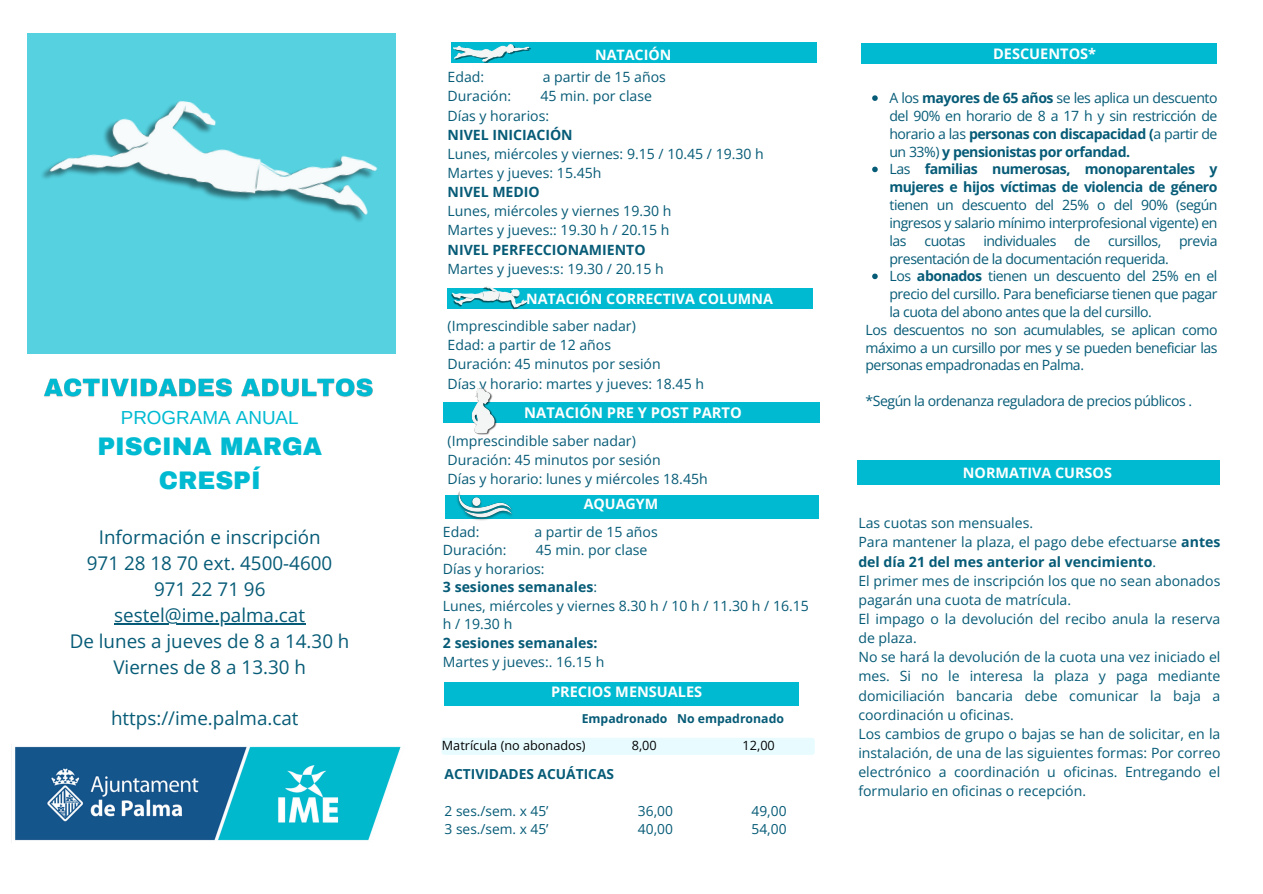
<style>
.page{position:relative;width:1263px;height:894px;background:#fff}
.page>*{position:absolute;margin:0;border:0;box-sizing:border-box;transform-origin:0 0}
.t1{font:900 24.9px/33.8px "Archivo";color:#00bad1;text-align:center}
.t2{font:18.9px/25.8px "Open Sans";color:#065b77;text-align:center}
.t3{font:18.9px "Arimo";color:#00bad1}
.t4{font:700 14.7px "Open Sans";color:#fff}
.t5{font:700 14.55px "Open Sans";color:#fff}
.t6{font:700 14.4px "Open Sans";color:#fff}
.t7{font:700 14.25px "Open Sans";color:#fff}
.t8{font:14.1px/19.2px "Open Sans";color:#065b77}
.t9{font:14.1px "Open Sans";letter-spacing:-.035em;color:#065b77}
.t10{font:13.8px "Open Sans";color:#065b77}
.t11{font:700 13.8px "Open Sans";color:#065b77}
.t12{font:12.75px "Open Sans";color:#000}
.t13{font:700 12.3px "Open Sans";color:#065b77}
.s1{font-weight:700}
</style>
<div class="page">
<img style="left:15px;top:746px;width:386px;height:95px">
<div style="left:27px;top:34px;width:368px;height:320px;background:#55d1e0"></div>
<div style="left:862px;top:43px;width:355px;height:21px;background:#00bad1"></div>
<div style="left:452px;top:43px;width:365px;height:20px;background:#00bad1"></div>
<div style="left:858px;top:460px;width:362px;height:24px;background:#00bad1"></div>
<div style="left:444px;top:682px;width:354px;height:23px;background:#00bad1"></div>
<img style="left:42px;top:80px;width:354px;height:153px">
<div style="left:448px;top:288px;width:365px;height:20px;background:#00bad1"></div>
<div style="left:445px;top:495px;width:374px;height:23px;background:#00bad1"></div>
<img style="left:44px;top:378px;width:329px;height:19px">
<img style="left:453px;top:44px;width:78px;height:18px">
<hr style="left:114px;top:623px;width:191px;height:1px;background:#065b77">
<div style="left:441px;top:737px;width:374px;height:17px;background:#e8fcff;border-radius:3px"></div>
<img style="left:452px;top:491px;width:66px;height:30px">
<img style="left:448px;top:286px;width:83px;height:23px">
<div style="left:444px;top:402px;width:376px;height:21px;background:#00bad1"></div>
<img style="left:472px;top:388px;width:25px;height:47px">
<svg style="left:872px;top:95px;width:6px;height:6px"></svg>
<svg style="left:872px;top:166px;width:6px;height:6px"></svg>
<svg style="left:872px;top:273px;width:6px;height:6px"></svg>
<h3 class="t3" style="left:121px;top:406px;width:179px">PROGRAMA ANUAL</h3>
<h3 class="t1" style="left:97px;top:430px;width:226px">PISCINA MARGA<br>CRESPÍ</h3>
<h4 class="t2" style="left:87px;top:524px;width:247px">Información e inscripción<br>971 28 18 70 ext. 4500-4600<br>971 22 71 96</h4>
<p class="t2" style="left:70px;top:601px;width:281px">sestel@ime.palma.cat<br>De lunes a jueves de 8 a 14.30 h<br>Viernes de 8 a 13.30 h</p>
<p class="t2" style="left:111px;top:705px;width:189px">https://ime.palma.cat</p>
<h1 class="t7" style="left:595px;top:44px;width:78px">NATACIÓN</h1>
<h2 class="t5" style="left:993px;top:44px;width:105px">DESCUENTOS*</h2>
<h3 class="t8" style="left:448px;top:67px;width:38px">Edad:</h3>
<h3 class="t8" style="left:543px;top:67px;width:125px">a partir de 15 años</h3>
<h3 class="t8" style="left:448px;top:86px;width:65px">Duración:</h3>
<h3 class="t8" style="left:448px;top:86px;width:318px;text-indent:93px">45 min. por clase<br>Días y horarios:<br><span class="s1">NIVEL INICIACIÓN<br></span>Lunes, miércoles y viernes: 9.15 / 10.45 / 19.30 h<br>Martes y jueves: 15.45h<br><span class="s1">NIVEL MEDIO<br></span>Lunes, miércoles y viernes 19.30 h<br>Martes y jueves:: 19.30 h / 20.15 h<br><span class="s1">NIVEL PERFECCIONAMIENTO<br></span>Martes y jueves:s: 19.30 / 20.15 h</h3>
<p class="t7" style="left:526px;top:288px;width:248px">NATACIÓN CORRECTIVA COLUMNA</p>
<h4 class="t8" style="left:448px;top:316px;width:258px">(Imprescindible saber nadar)<br>Edad: a partir de 12 años<br>Duración: 45 minutos por sesión<br>Días y horario: martes y jueves: 18.45 h</h4>
<p class="t4" style="left:524px;top:402px;width:219px">NATACIÓN PRE Y POST PARTO</p>
<h4 class="t8" style="left:448px;top:430px;width:262px">(Imprescindible saber nadar)<br>Duración: 45 minutos por sesión<br>Días y horario: lunes y miércoles 18.45h</h4>
<h4 class="t8" style="left:443px;top:521px;width:38px">Edad:</h4>
<h4 class="t8" style="left:534px;top:521px;width:125px">a partir de 15 años</h4>
<h4 class="t8" style="left:443px;top:540px;width:65px">Duración:</h4>
<p class="t7" style="left:584px;top:493px;width:76px">AQUAGYM</p>
<h4 class="t8" style="left:443px;top:540px;width:368px;line-height:18.6px;text-indent:93px">45 min. por clase<br>Días y horarios:<br><span class="s1">3 sesiones semanales</span>:<br>Lunes, miércoles y viernes 8.30 h / 10 h / 11.30 h / 16.15 h / 19.30 h<br><span class="s1">2 sesiones semanales:<br></span>Martes y jueves:. 16.15 h</h4>
<h3 class="t5" style="left:551px;top:681px;width:153px">PRECIOS MENSUALES</h3>
<p class="t13" style="left:582px;top:710px;width:204px">Empadronado No empadronado</p>
<p class="t11" style="left:445px;top:763px;width:171px">ACTIVIDADES ACUÁTICAS</p>
<p class="t10" style="left:445px;top:800px;width:105px">2 ses./sem. x 45’</p>
<p class="t10" style="left:638px;top:800px;width:37px">36,00</p>
<p class="t10" style="left:752px;top:800px;width:37px">49,00</p>
<p class="t10" style="left:445px;top:819px;width:105px">3 ses./sem. x 45’</p>
<p class="t10" style="left:638px;top:819px;width:37px">40,00</p>
<p class="t10" style="left:752px;top:819px;width:37px">54,00</p>
<p class="t12" style="left:442px;top:736px;width:145px">Matrícula (no abonados)</p>
<p class="t12" style="left:632px;top:736px;width:27px">8,00</p>
<p class="t12" style="left:742px;top:736px;width:34px">12,00</p>
<h4 class="t8" style="left:889px;top:89px;width:330px;line-height:17.9px;text-align:justify">A los <span class="s1">mayores de 65 años</span> se les aplica un descuento del 90% en horario de 8 a 17 h y sin restricción de horario a las <span class="s1">personas con discapacidad (</span>a partir de un 33%) <span class="s1">y pensionistas por orfandad.</span></h4>
<p class="t8" style="left:889px;top:160px;width:330px;line-height:17.9px;text-align:justify">Las <span class="s1">familias numerosas, monoparentales y mujeres e hijos víctimas de violencia de género </span>tienen un descuento del 25% o del 90% (según ingresos y salario mínimo interprofesional vigente) en las</p>
<p class="t8" style="left:924px;top:230px;width:43px">cuotas</p>
<p class="t9" style="left:983px;top:230px;width:75px">individuales</p>
<p class="t8" style="left:1074px;top:230px;width:18px">de</p>
<p class="t9" style="left:1108px;top:230px;width:55px">cursillos,</p>
<p class="t8" style="left:1179px;top:230px;width:40px">previa</p>
<p class="t9" style="left:889px;top:248px;width:281px">presentación de la documentación requerida.</p>
<p class="t8" style="left:889px;top:267px;width:330px;line-height:17.9px;text-align:justify">Los <span class="s1">abonados</span> tienen un descuento del 25% en el precio del cursillo. Para beneficiarse tienen que pagar la cuota del abono antes que la del cursillo.</p>
<p class="t8" style="left:865px;top:320px;width:354px;line-height:17.9px;text-align:justify">Los descuentos no son acumulables, se aplican como máximo a un cursillo por mes y se pueden beneficiar las personas empadronadas en Palma.</p>
<h3 class="t9" style="left:865px;top:391px;width:328px">*Según la ordenanza reguladora de precios públicos .</h3>
<h3 class="t6" style="left:963px;top:463px;width:150px">NORMATIVA CURSOS</h3>
<h4 class="t8" style="left:858px;top:513px;width:364px">Las cuotas son mensuales.<br>Para mantener la plaza, el pago debe efectuarse <span class="s1">antes del día 21 del mes anterior al vencimiento</span>.<br>El primer mes de inscripción los que no sean abonados pagarán una cuota de matrícula.<br>El impago o la devolución del recibo anula la reserva de plaza.<br>No se hará la devolución de la cuota una vez iniciado el mes. Si no le interesa la plaza y paga mediante domiciliación bancaria debe comunicar la baja a coordinación u oficinas.<br>Los cambios de grupo o bajas se han de solicitar, en la instalación, de una de las siguientes formas: Por correo electrónico a coordinación u oficinas. Entregando el formulario en oficinas o recepción.</h4>
</div>
